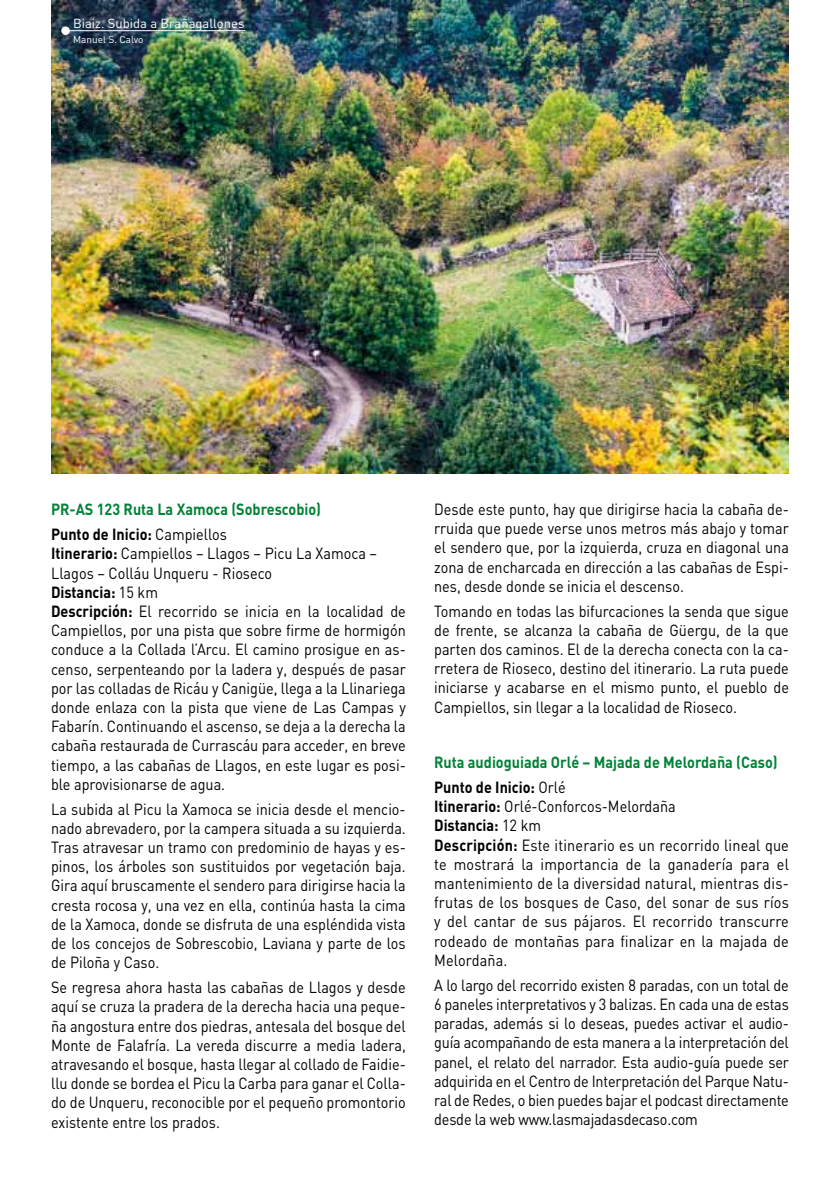
<style>
.page{position:relative;width:840px;height:1191px;background:#fff}
.page>*{position:absolute;margin:0;border:0;box-sizing:border-box;transform-origin:0 0}
.t1{font:16px/19.2px "DIN";color:#000;text-align:justify;scale:.9 1}
.t2{font:700 16px/24.8px "DIN";color:#008237;scale:.9 1}
.t3{font:13px "DIN";color:#fff}
.t4{font:10px "DIN";color:#fff}
.s1{color:#000}
.s2{font-weight:400;color:#000}
.s3{font-weight:700}
</style>
<div class="page">
<img style="left:51px;top:0;width:737px;height:473px">
<div style="left:61px;top:26px;width:9px;height:9px;background:#fff;border-radius:50%"></div>
<hr style="left:65px;top:30px;width:180px;height:1px;background:#fff">
<p class="t3" style="left:73px;top:15px;width:173px">Biaiz. Subida a Brañagallones</p>
<p class="t4" style="left:73px;top:33px;width:72px">Manuel S. Calvo</p>
<p class="t2" style="left:51px;top:496px;width:301px">PR-AS 123 Ruta La Xamoca (Sobrescobio)<br><span class="s1">Punto de Inicio:</span> <span class="s2">Campiellos</span></p>
<p class="t1" style="left:51px;top:543px;width:395px;text-align:left"><span class="s3">Itinerario:</span> Campiellos – Llagos – Picu La Xamoca – Llagos – Colláu Unqueru - Rioseco<br><span class="s3">Distancia:</span> 15 km<br><span class="s3">Descripción:</span> El recorrido se inicia en la localidad de Campiellos, por una pista que sobre firme de hormigón conduce a la Collada l’Arcu. El camino prosigue en as&shy;censo, serpenteando por la ladera y, después de pasar por las colladas de Ricáu y Canigüe, llega a la Llinariega donde enlaza con la pista que viene de Las Campas y Fabarín. Continuando el ascenso, se deja a la derecha la cabaña restaurada de Currascáu para acceder, en breve tiempo, a las cabañas de Llagos, en este lugar es posi&shy;ble aprovisionarse de agua.</p>
<p class="t1" style="left:51px;top:799px;width:395px">La subida al Picu la Xamoca se inicia desde el mencio&shy;nado abrevadero, por la campera situada a su izquierda.<br>Tras atravesar un tramo con predominio de hayas y es&shy;pinos, los árboles son sustituidos por vegetación baja.<br>Gira aquí bruscamente el sendero para dirigirse hacia la cresta rocosa y, una vez en ella, continúa hasta la cima de la Xamoca, donde se disfruta de una espléndida vista de los concejos de Sobrescobio, Laviana y parte de los de Piloña y Caso.</p>
<p class="t1" style="left:51px;top:977px;width:395px">Se regresa ahora hasta las cabañas de Llagos y desde aquí se cruza la pradera de la derecha hacia una peque&shy;ña angostura entre dos piedras, antesala del bosque del Monte de Falafría. La vereda discurre a media ladera, atravesando el bosque, hasta llegar al collado de Faidie&shy;llu donde se bordea el Picu la Carba para ganar el Colla&shy;do de Unqueru, reconocible por el pequeño promontorio existente entre los prados.</p>
<p class="t1" style="left:434px;top:499px;width:395px">Desde este punto, hay que dirigirse hacia la cabaña de&shy;rruida que puede verse unos metros más abajo y tomar el sendero que, por la izquierda, cruza en diagonal una zona de encharcada en dirección a las cabañas de Espi&shy;nes, desde donde se inicia el descenso.</p>
<p class="t1" style="left:434px;top:601px;width:395px">Tomando en todas las bifurcaciones la senda que sigue de frente, se alcanza la cabaña de Güergu, de la que parten dos caminos. El de la derecha conecta con la ca&shy;rretera de Rioseco, destino del itinerario. La ruta puede iniciarse y acabarse en el mismo punto, el pueblo de Campiellos, sin llegar a la localidad de Rioseco.</p>
<p class="t2" style="left:434px;top:749px;width:383px">Ruta audioguiada Orlé – Majada de Melordaña (Caso)<br><span class="s1">Punto de Inicio:</span> <span class="s2">Orlé</span></p>
<p class="t1" style="left:434px;top:796px;width:395px;text-align:left"><span class="s3">Itinerario:</span> Orlé-Conforcos-Melordaña<br><span class="s3">Distancia:</span> 12 km<br><span class="s3">Descripción:</span> Este itinerario es un recorrido lineal que te mostrará la importancia de la ganadería para el mantenimiento de la diversidad natural, mientras dis&shy;frutas de los bosques de Caso, del sonar de sus ríos y del cantar de sus pájaros. El recorrido transcurre rodeado de montañas para finalizar en la majada de Melordaña.</p>
<p class="t1" style="left:434px;top:975px;width:395px">A lo largo del recorrido existen 8 paradas, con un total de 6 paneles interpretativos y 3 balizas. En cada una de estas paradas, además si lo deseas, puedes activar el audio&shy;guía acompañando de esta manera a la interpretación del panel, el relato del narrador. Esta audio-guía puede ser adquirida en el Centro de Interpretación del Parque Natu&shy;ral de Redes, o bien puedes bajar el podcast directamente desde la web www.lasmajadasdecaso.com</p>
</div>
